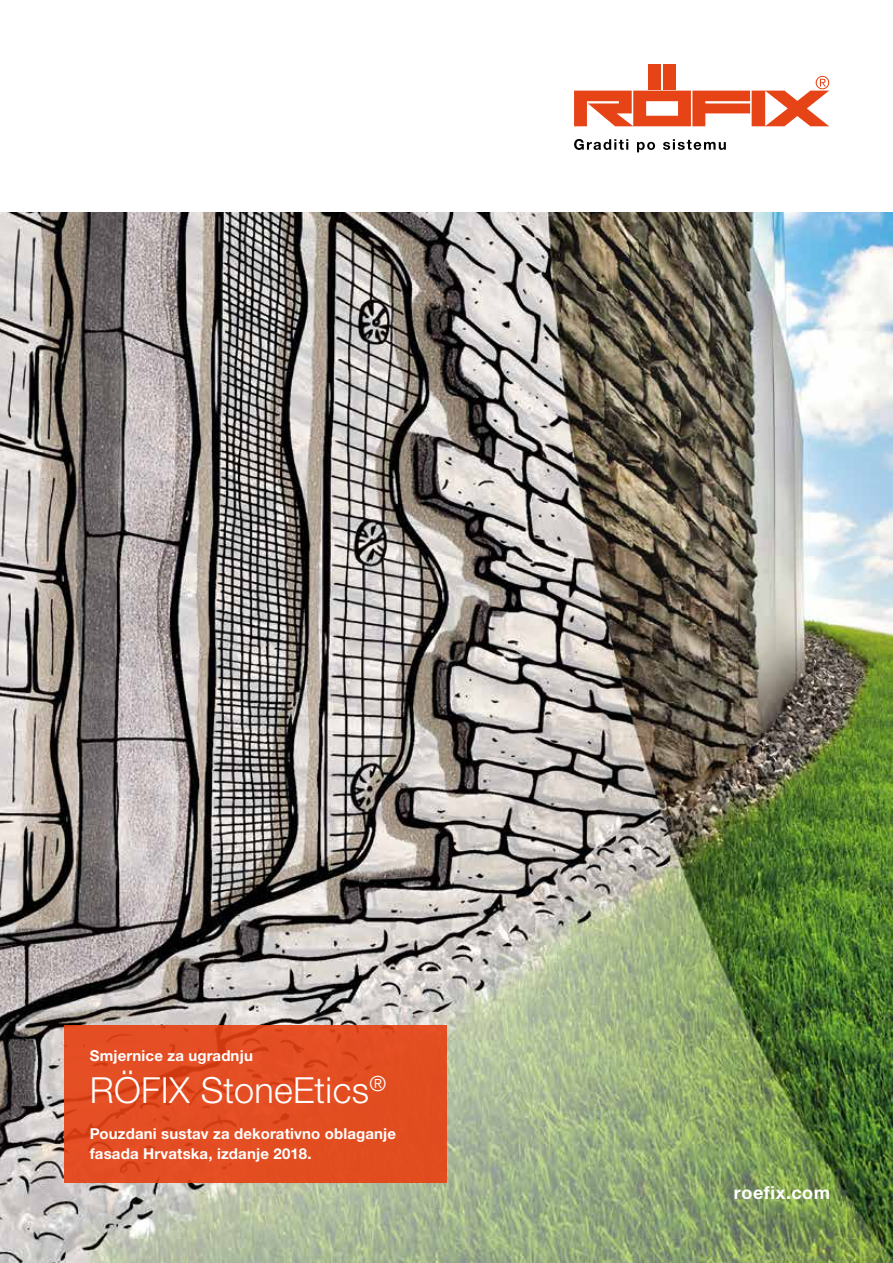
<style>
.page{position:relative;width:893px;height:1263px;background:#fff}
.page>*{position:absolute;margin:0;border:0;box-sizing:border-box;transform-origin:0 0}
.t1{font:300 36px "Helvetica Neue LTW1 G";letter-spacing:.01em;color:#fff}
.t2{font:700 18px "Helvetica Neue LTW1 G";letter-spacing:.03em;color:#fff}
.t3{font:700 15px/19.5px "Helvetica Neue LTW1 G";letter-spacing:.01em;color:#fff}
</style>
<div class="page">
<img style="left:0;top:213px;width:893px;height:1050px">
<div style="left:663px;top:64px;width:13px;height:25px;background:#e64417"></div>
<div style="left:648px;top:64px;width:13px;height:25px;background:#e64417"></div>
<svg style="left:574px;top:139px;width:54px;height:11px"></svg>
<svg style="left:637px;top:142px;width:18px;height:10px"></svg>
<svg style="left:663px;top:139px;width:63px;height:11px"></svg>
<svg style="left:574px;top:76px;width:255px;height:50px"></svg>
<div style="left:64px;top:1025px;width:383px;height:157px;background:#e34e22"></div>
<p class="t3" style="left:90px;top:1046px;width:165px">Smjernice za ugradnju</p>
<h1 class="t1" style="left:90px;top:1068px;width:298px">RÖFIX StoneEtics<sup>®</sup></h1>
<p class="t3" style="left:90px;top:1124px;width:308px">Pouzdani sustav za dekorativno oblaganje fasada Hrvatska, izdanje 2018.</p>
<p class="t2" style="left:734px;top:1182px;width:98px">roefix.com</p>
</div>
